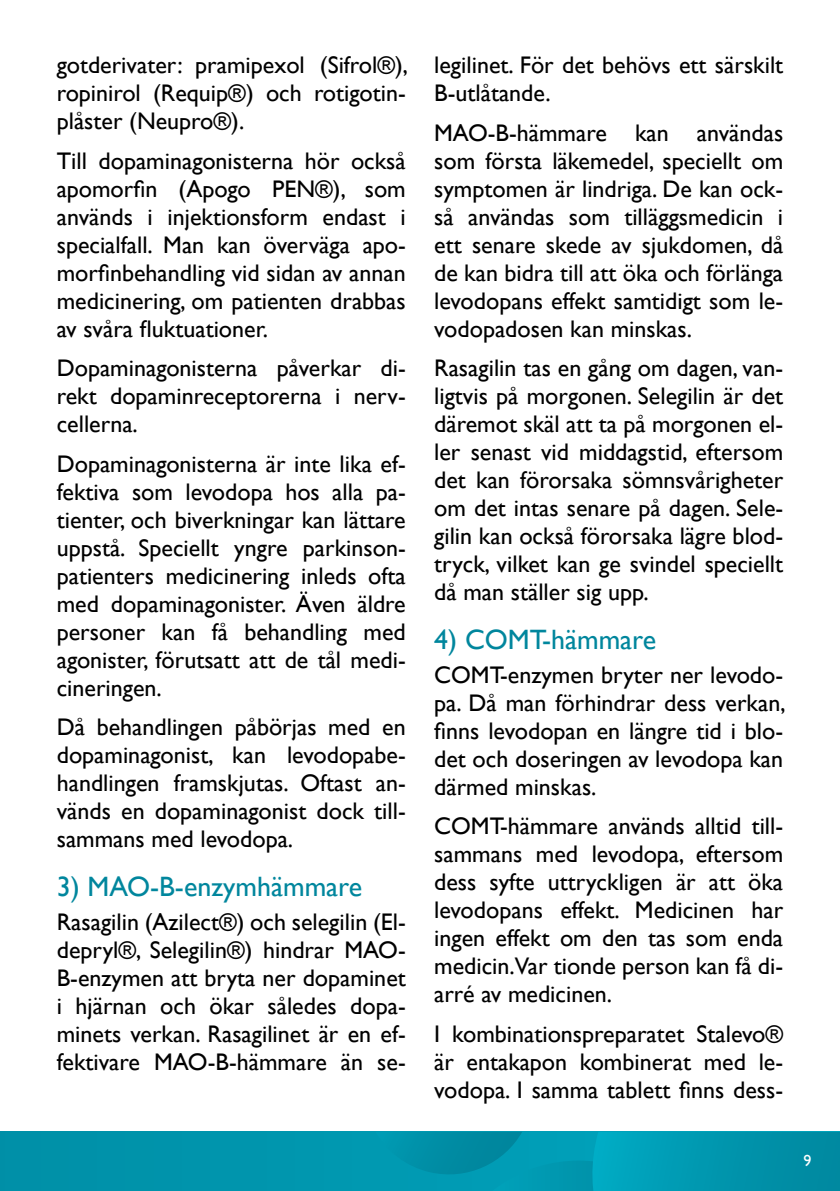
<style>
.page{position:relative;width:840px;height:1191px;background:#fff}
.page>*{position:absolute;margin:0;border:0;box-sizing:border-box;transform-origin:0 0}
.t1{font:28px "Gill Sans";color:#00869d}
.t2{font:24px/28px "Gill Sans";color:#000;text-align:justify}
.t3{font:16px "Gill Sans";color:#fff}
</style>
<div class="page">
<div style="left:0;top:1131px;width:839px;height:60px;background:#0094ac"></div>
<svg style="left:447px;top:1131px;width:392px;height:60px"></svg>
<p class="t2" style="left:57px;top:52px;width:353px">gotderivater: pramipexol (Sifrol®), ropinirol (Requip®) och rotigotin&shy;plåster (Neupro®).</p>
<p class="t2" style="left:57px;top:147px;width:350px">Till dopaminagonisterna hör också apomorfin (Apogo PEN®), som används i injektionsform endast i specialfall. Man kan överväga apo&shy;morfinbehandling vid sidan av annan medicinering, om patienten drabbas av svåra fluktuationer.</p>
<p class="t2" style="left:57px;top:354px;width:350px">Dopaminagonisterna påverkar di&shy;rekt dopaminreceptorerna i nerv&shy;cellerna.</p>
<p class="t2" style="left:57px;top:450px;width:350px">Dopaminagonisterna är inte lika ef&shy;fektiva som levodopa hos alla pa&shy;tienter, och biverkningar kan lättare uppstå. Speciellt yngre parkinson&shy;patienters medicinering inleds ofta med dopaminagonister. Även äldre personer kan få behandling med agonister, förutsatt att de tål medi&shy;cineringen.</p>
<p class="t2" style="left:57px;top:713px;width:350px">Då behandlingen påbörjas med en dopaminagonist, kan levodopabe&shy;handlingen framskjutas. Oftast an&shy;vänds en dopaminagonist dock till&shy;sammans med levodopa.</p>
<p class="t1" style="left:57px;top:870px;width:307px">3) MAO-B-enzymhämmare</p>
<p class="t2" style="left:57px;top:908px;width:350px">Rasagilin (Azilect®) och selegilin (El&shy;depryl®, Selegilin®) hindrar MAO-B-enzymen att bryta ner dopaminet i hjärnan och ökar således dopa&shy;minets verkan. Rasagilinet är en ef&shy;fektivare MAO-B-hämmare än se-</p>
<p class="t2" style="left:434px;top:52px;width:350px">legilinet. För det behövs ett särskilt<br>B-utlåtande.</p>
<p class="t2" style="left:434px;top:119px;width:350px">MAO-B-hämmare kan användas som första läkemedel, speciellt om symptomen är lindriga. De kan ock&shy;så användas som tilläggsmedicin i ett senare skede av sjukdomen, då de kan bidra till att öka och förlänga levodopans effekt samtidigt som le&shy;vodopadosen kan minskas.</p>
<p class="t2" style="left:434px;top:354px;width:350px">Rasagilin tas en gång om dagen, van&shy;ligtvis på morgonen. Selegilin är det däremot skäl att ta på morgonen el&shy;ler senast vid middagstid, eftersom det kan förorsaka sömnsvårigheter om det intas senare på dagen. Sele&shy;gilin kan också förorsaka lägre blod&shy;tryck, vilket kan ge svindel speciellt då man ställer sig upp.</p>
<p class="t1" style="left:434px;top:623px;width:223px">4) COMT-hämmare</p>
<p class="t2" style="left:434px;top:661px;width:353px">COMT-enzymen bryter ner levodo&shy;pa. Då man förhindrar dess verkan, finns levodopan en längre tid i blo&shy;det och doseringen av levodopa kan därmed minskas.</p>
<p class="t2" style="left:434px;top:812px;width:350px">COMT-hämmare används alltid till&shy;sammans med levodopa, eftersom dess syfte uttryckligen är att öka levodopans effekt. Medicinen har ingen effekt om den tas som enda medicin.Var tionde person kan få di&shy;arré av medicinen.</p>
<p class="t2" style="left:434px;top:1020px;width:350px">I kombinationspreparatet Stalevo® är entakapon kombinerat med le&shy;vodopa. I samma tablett finns dess-</p>
<p class="t3" style="left:803px;top:1150px;width:9px">9</p>
</div>
